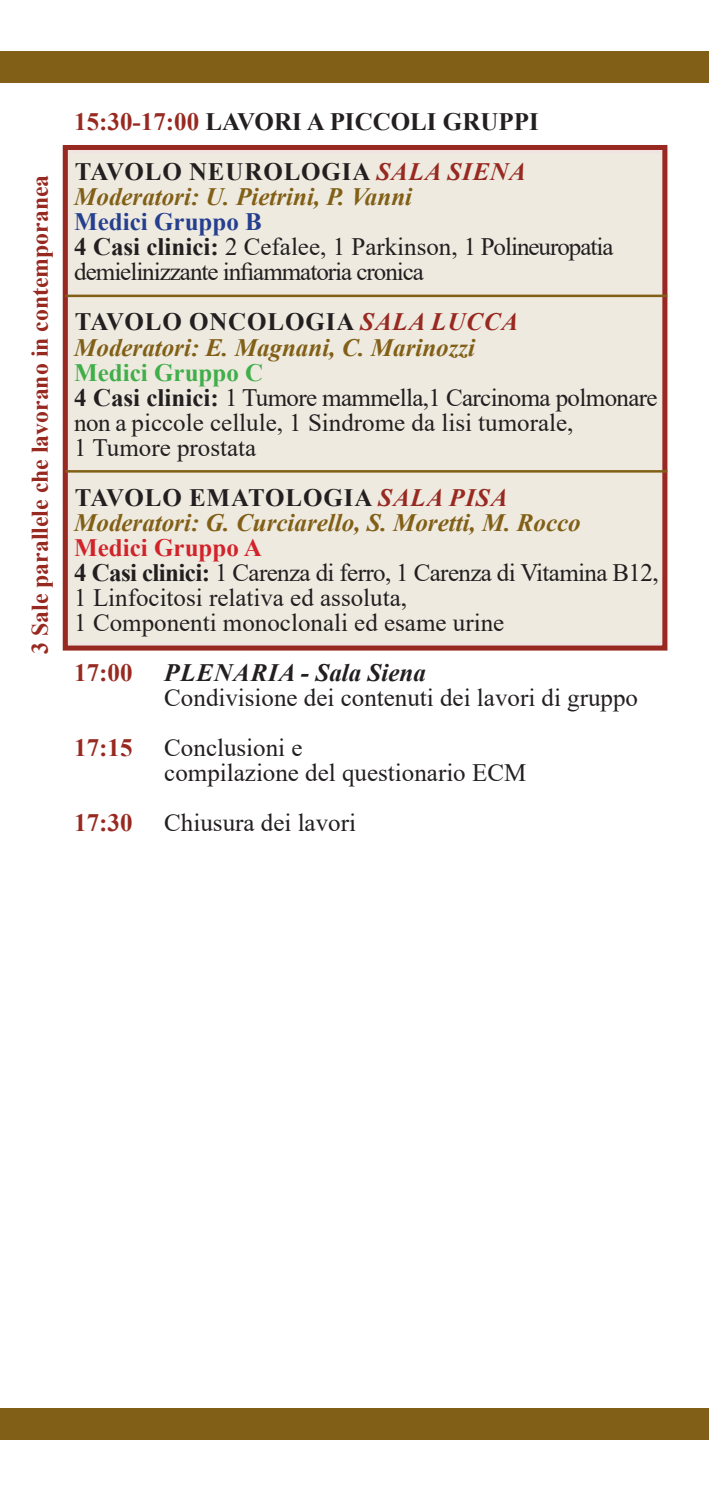
<style>
.page{position:relative;width:709px;height:1489px;background:#fff}
.page>*{position:absolute;margin:0;border:0;box-sizing:border-box;transform-origin:0 0}
.t1{font:25px/25px "Times New Roman";color:#231f20}
.t2{font:italic 700 25px "Times New Roman";color:#815f16}
.t3{font:700 25px "Times New Roman";letter-spacing:.035em;color:#231f20}
.t4{font:25px "Times New Roman";letter-spacing:-.025em;color:#231f20}
.t5{font:25px "Times New Roman";letter-spacing:-.04em;color:#231f20}
.t6{font:700 25px "Times New Roman";letter-spacing:.015em;color:#231f20}
.t7{font:italic 700 25px "Times New Roman";letter-spacing:.02em;color:#231f20}
.t8{font:700 25px "Times New Roman";color:#982921}
.t9{font:700 25px "Times New Roman";color:#253f8e}
.t10{font:700 25px "Times New Roman";color:#40ae49}
.t11{font:700 25px "Times New Roman";color:#d1232a}
.t12{font:700 23.75px "Times New Roman";color:#982921}
.s1{color:#982921}
.s2{font-style:italic;color:#982921}
.s3{font-weight:700}
</style>
<div class="page">
<div style="left:62px;top:145px;width:606px;height:505px;background:#eeeae0"></div>
<div style="left:63px;top:145px;width:604px;height:505px;border:5px solid #982921"></div>
<hr style="left:65px;top:294px;width:602px;height:3px;background:#815f16">
<hr style="left:65px;top:470px;width:602px;height:2px;background:#815f16">
<div style="left:0;top:1407px;width:709px;height:32px;background:#815f16"></div>
<div style="left:0;top:51px;width:709px;height:32px;background:#815f16"></div>
<p class="t12" style="left:23px;top:654px;width:480px;rotate:-90deg">3 Sale parallele che lavorano in contemporanea</p>
<p class="t6" style="left:74px;top:104px;width:466px"><span class="s1">15:30-17:00</span> LAVORI A PICCOLI GRUPPI</p>
<p class="t3" style="left:75px;top:154px;width:453px">TAVOLO NEUROLOGIA <span class="s2">SALA SIENA</span></p>
<p class="t2" style="left:74px;top:180px;width:339px">Moderatori: U. Pietrini, P. Vanni</p>
<p class="t9" style="left:74px;top:204px;width:189px">Medici Gruppo B</p>
<p class="t1" style="left:74px;top:234px;width:541px"><span class="s3">4 Casi clinici:</span> 2 Cefalee, 1 Parkinson, 1 Polineuropatia</p>
<p class="t5" style="left:74px;top:254px;width:351px">demielinizzante infiammatoria cronica</p>
<p class="t3" style="left:75px;top:304px;width:445px">TAVOLO ONCOLOGIA <span class="s2">SALA LUCCA</span></p>
<p class="t2" style="left:74px;top:330px;width:402px">Moderatori: E. Magnani, C. Marinozzi</p>
<p class="t10" style="left:74px;top:354px;width:190px">Medici Gruppo C</p>
<p class="t1" style="left:74px;top:384px;width:585px"><span class="s3">4 Casi clinici:</span> 1 Tumore mammella,1 Carcinoma polmonare non a piccole cellule, 1 Sindrome da lisi tumorale,</p>
<p class="t1" style="left:74px;top:434px;width:183px">1 Tumore prostata</p>
<p class="t3" style="left:75px;top:479px;width:434px">TAVOLO EMATOLOGIA <span class="s2">SALA PISA</span></p>
<p class="t2" style="left:74px;top:505px;width:508px">Moderatori: G. Curciarello, S. Moretti, M. Rocco</p>
<p class="t11" style="left:74px;top:529px;width:189px">Medici Gruppo A</p>
<p class="t4" style="left:74px;top:554px;width:586px"><span class="s3">4 Casi clinici:</span> 1 Carenza di ferro, 1 Carenza di Vitamina B12,</p>
<p class="t1" style="left:74px;top:584px;width:334px">1 Linfocitosi relativa ed assoluta,</p>
<p class="t1" style="left:74px;top:609px;width:431px">1 Componenti monoclonali ed esame urine</p>
<p class="t8" style="left:74px;top:654px;width:60px">17:00</p>
<p class="t7" style="left:164px;top:655px;width:263px">PLENARIA - Sala Siena</p>
<p class="t1" style="left:164px;top:684px;width:475px">Condivisione dei contenuti dei lavori di gruppo</p>
<p class="t8" style="left:74px;top:729px;width:60px">17:15</p>
<p class="t1" style="left:164px;top:734px;width:140px">Conclusioni e</p>
<p class="t1" style="left:164px;top:759px;width:363px">compilazione del questionario ECM</p>
<p class="t8" style="left:74px;top:804px;width:60px">17:30</p>
<p class="t1" style="left:164px;top:809px;width:193px">Chiusura dei lavori</p>
</div>
